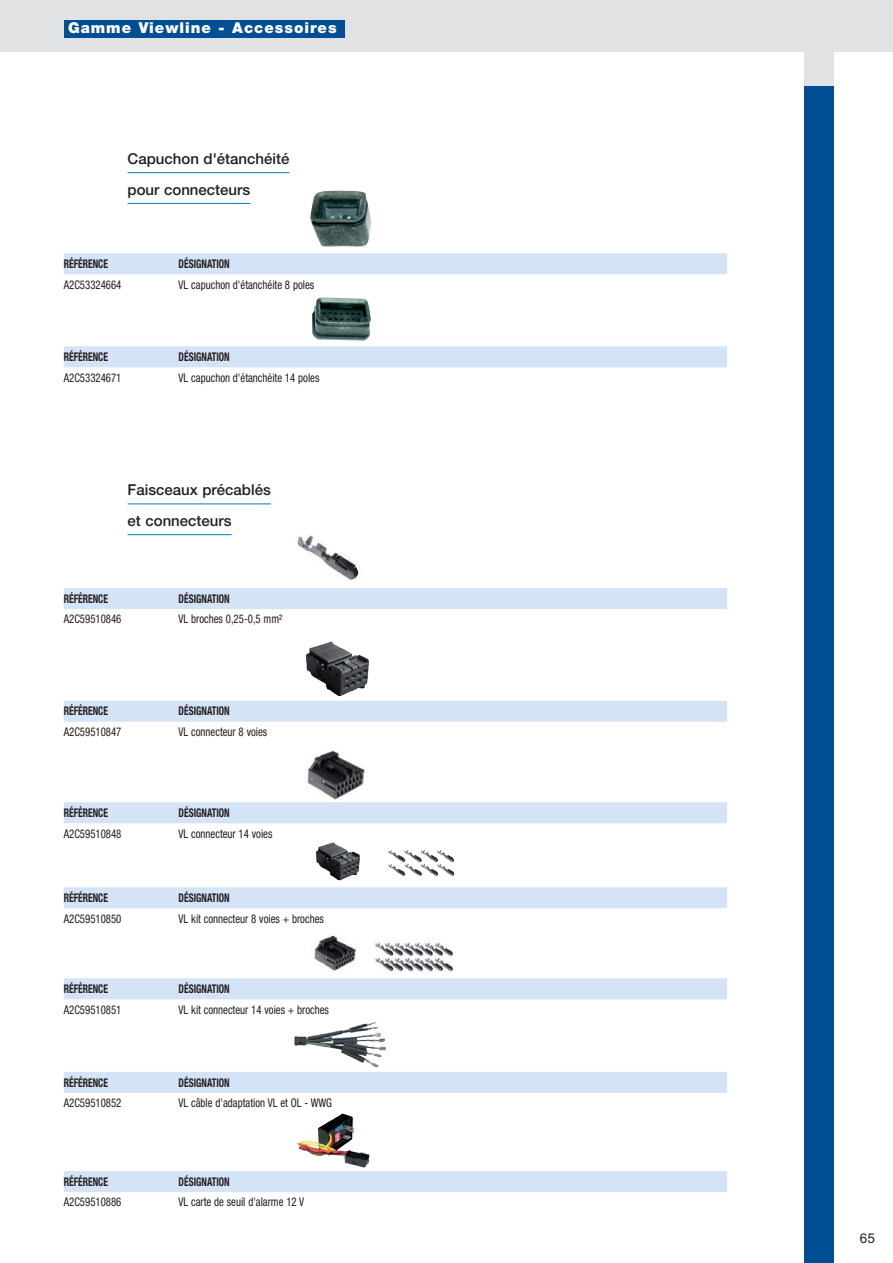
<style>
.page{position:relative;width:893px;height:1263px;background:#fff}
.page>*{position:absolute;margin:0;border:0;box-sizing:border-box;transform-origin:0 0}
.t1{font:500 15px/30.8px "Helvetica Neue";color:#231f20}
.t2{font:900 15px "Helvetica Neue";letter-spacing:.065em;color:#fff}
.t3{font:13.5px "Arial";color:#231f20}
.t4{font:condensed 12px "Helvetica Neue";color:#231f20;scale:.9 1}
.t5{font:700 condensed 12px "Helvetica Neue";color:#231f20;scale:.8 1}
</style>
<div class="page">
<div style="left:0;top:0;width:893px;height:51px;background:#e1e2e3"></div>
<div style="left:804px;top:85px;width:29px;height:1178px;background:#004e94"></div>
<div style="left:804px;top:51px;width:29px;height:34px;background:#e1e2e3"></div>
<div style="left:64px;top:588px;width:663px;height:21px;background:#d4e3f5"></div>
<div style="left:64px;top:701px;width:663px;height:21px;background:#d4e3f5"></div>
<div style="left:64px;top:802px;width:663px;height:21px;background:#d4e3f5"></div>
<div style="left:64px;top:887px;width:663px;height:21px;background:#d4e3f5"></div>
<div style="left:64px;top:978px;width:663px;height:21px;background:#d4e3f5"></div>
<div style="left:64px;top:1072px;width:663px;height:21px;background:#d4e3f5"></div>
<div style="left:64px;top:1171px;width:663px;height:21px;background:#d4e3f5"></div>
<img style="left:297px;top:535px;width:62px;height:45px">
<img style="left:306px;top:642px;width:63px;height:54px">
<img style="left:307px;top:750px;width:58px;height:50px">
<img style="left:316px;top:842px;width:44px;height:38px">
<img style="left:388px;top:850px;width:66px;height:26px">
<img style="left:314px;top:935px;width:43px;height:37px">
<img style="left:374px;top:940px;width:79px;height:33px">
<img style="left:294px;top:1022px;width:92px;height:45px">
<img style="left:297px;top:1113px;width:72px;height:54px">
<hr style="left:128px;top:503px;width:143px;height:1px;background:#037bc1">
<hr style="left:128px;top:534px;width:104px;height:1px;background:#037bc1">
<hr style="left:128px;top:172px;width:161px;height:1px;background:#037bc1">
<hr style="left:128px;top:203px;width:122px;height:1px;background:#037bc1">
<div style="left:64px;top:253px;width:663px;height:21px;background:#d4e3f5"></div>
<div style="left:64px;top:346px;width:663px;height:21px;background:#d4e3f5"></div>
<img style="left:310px;top:190px;width:61px;height:56px">
<img style="left:312px;top:297px;width:59px;height:44px">
<div style="left:64px;top:20px;width:280px;height:17px;background:#004e94"></div>
<p class="t2" style="left:68px;top:22px;width:270px">Gamme Viewline - Accessoires</p>
<p class="t1" style="left:128px;top:144px;width:163px">Capuchon d'étanchéité pour connecteurs</p>
<p class="t5" style="left:64px;top:259px;width:57px">RÉFÉRENCE</p>
<p class="t5" style="left:179px;top:259px;width:65px">DÉSIGNATION</p>
<p class="t4" style="left:64px;top:280px;width:66px">A2C53324664</p>
<p class="t4" style="left:179px;top:280px;width:152px">VL capuchon d'étanchéite 8 poles</p>
<p class="t5" style="left:64px;top:352px;width:57px">RÉFÉRENCE</p>
<p class="t5" style="left:179px;top:352px;width:65px">DÉSIGNATION</p>
<p class="t4" style="left:64px;top:373px;width:66px">A2C53324671</p>
<p class="t4" style="left:179px;top:373px;width:158px">VL capuchon d'étanchéite 14 poles</p>
<p class="t1" style="left:128px;top:476px;width:145px">Faisceaux précablés et connecteurs</p>
<p class="t5" style="left:64px;top:594px;width:57px">RÉFÉRENCE</p>
<p class="t5" style="left:179px;top:594px;width:65px">DÉSIGNATION</p>
<p class="t4" style="left:64px;top:615px;width:66px">A2C59510846</p>
<p class="t4" style="left:179px;top:615px;width:117px">VL broches 0,25-0,5 mm²</p>
<p class="t5" style="left:64px;top:707px;width:57px">RÉFÉRENCE</p>
<p class="t5" style="left:179px;top:707px;width:65px">DÉSIGNATION</p>
<p class="t4" style="left:64px;top:727px;width:66px">A2C59510847</p>
<p class="t4" style="left:179px;top:727px;width:100px">VL connecteur 8 voies</p>
<p class="t5" style="left:64px;top:808px;width:57px">RÉFÉRENCE</p>
<p class="t5" style="left:179px;top:808px;width:65px">DÉSIGNATION</p>
<p class="t4" style="left:64px;top:829px;width:66px">A2C59510848</p>
<p class="t4" style="left:179px;top:829px;width:106px">VL connecteur 14 voies</p>
<p class="t5" style="left:64px;top:893px;width:57px">RÉFÉRENCE</p>
<p class="t5" style="left:179px;top:893px;width:65px">DÉSIGNATION</p>
<p class="t4" style="left:64px;top:914px;width:66px">A2C59510850</p>
<p class="t4" style="left:179px;top:914px;width:163px">VL kit connecteur 8 voies + broches</p>
<p class="t5" style="left:64px;top:984px;width:57px">RÉFÉRENCE</p>
<p class="t5" style="left:179px;top:984px;width:65px">DÉSIGNATION</p>
<p class="t4" style="left:64px;top:1005px;width:66px">A2C59510851</p>
<p class="t4" style="left:179px;top:1005px;width:169px">VL kit connecteur 14 voies + broches</p>
<p class="t5" style="left:64px;top:1078px;width:57px">RÉFÉRENCE</p>
<p class="t5" style="left:179px;top:1078px;width:65px">DÉSIGNATION</p>
<p class="t4" style="left:64px;top:1098px;width:66px">A2C59510852</p>
<p class="t4" style="left:179px;top:1098px;width:172px">VL câble d'adaptation VL et OL - WWG</p>
<p class="t5" style="left:64px;top:1177px;width:57px">RÉFÉRENCE</p>
<p class="t5" style="left:179px;top:1177px;width:65px">DÉSIGNATION</p>
<p class="t4" style="left:64px;top:1198px;width:66px">A2C59510886</p>
<p class="t4" style="left:179px;top:1198px;width:141px">VL carte de seuil d'alarme 12 V</p>
<p class="t3" style="left:860px;top:1230px;width:17px">65</p>
</div>
